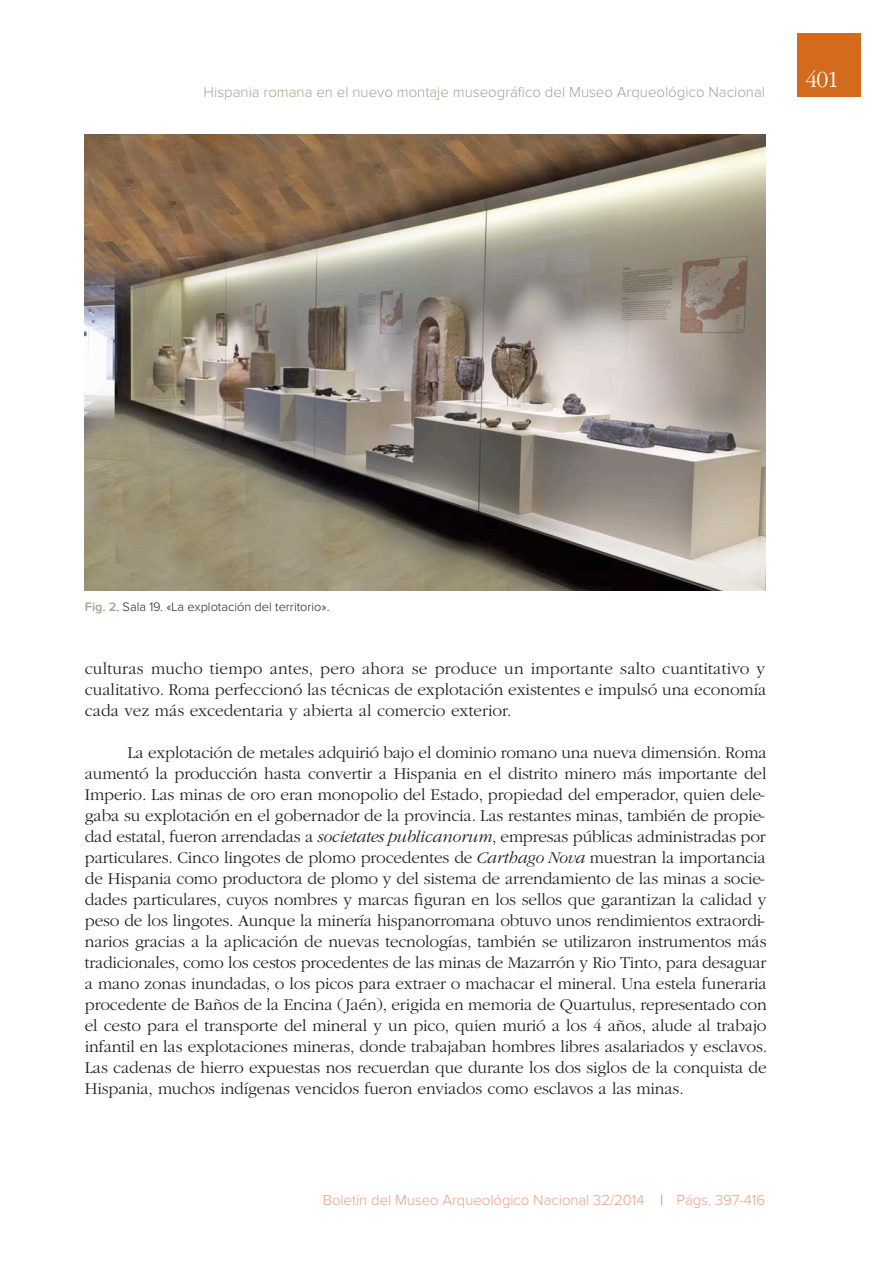
<style>
.page{position:relative;width:893px;height:1263px;background:#fff}
.page>*{position:absolute;margin:0;border:0;box-sizing:border-box;transform-origin:0 0}
.t1{font:300 24px "ITC Garamond Std";color:#fff}
.t2{font:300 17.25px/21px "ITC Garamond Std";letter-spacing:-.01em;color:#232021;text-align:justify}
.t3{font:300 15px "Proxima Nova";color:#a8a38e}
.t4{font:300 15px "Proxima Nova";letter-spacing:-.005em;color:#ec9e84}
.t5{font:300 12.75px "Proxima Nova";color:#232021}
.s1{font-weight:600;color:#a8a38e}
.s2{font-style:italic}
.s3{color:#e05517}
</style>
<div class="page">
<div style="left:797px;top:33px;width:64px;height:64px;background:#d36a1c"></div>
<img style="left:85px;top:134px;width:680px;height:456px">
<p class="t3" style="left:204px;top:85px;width:563px">Hispania romana en el nuevo montaje museográfico del Museo Arqueológico Nacional</p>
<p class="t1" style="left:805px;top:70px;width:35px">401</p>
<p class="t5" style="left:85px;top:601px;width:246px"><span class="s1">Fig. 2</span>. Sala 19. «La explotación del territorio».</p>
<p class="t2" style="left:85px;top:660px;width:683px">culturas mucho tiempo antes, pero ahora se produce un importante salto cuantitativo y cualitativo. Roma perfeccionó las técnicas de explotación existentes e impulsó una economía cada vez más excedentaria y abierta al comercio exterior.</p>
<p class="t2" style="left:85px;top:744px;width:684px;text-align:left;text-indent:43px">La explotación de metales adquirió bajo el dominio romano una nueva dimensión. Roma aumentó la producción hasta convertir a Hispania en el distrito minero más importante del Imperio. Las minas de oro eran monopolio del Estado, propiedad del emperador, quien dele&shy;gaba su explotación en el gobernador de la provincia. Las restantes minas, también de propie&shy;dad estatal, fueron arrendadas a <span class="s2">societates publicanorum</span>, empresas públicas administradas por particulares. Cinco lingotes de plomo procedentes de <span class="s2">Carthago Nova</span> muestran la importancia de Hispania como productora de plomo y del sistema de arrendamiento de las minas a socie&shy;dades particulares, cuyos nombres y marcas figuran en los sellos que garantizan la calidad y peso de los lingotes. Aunque la minería hispanorromana obtuvo unos rendimientos extraordi&shy;narios gracias a la aplicación de nuevas tecnologías, también se utilizaron instrumentos más tradicionales, como los cestos procedentes de las minas de Mazarrón y Rio Tinto, para desaguar a mano zonas inundadas, o los picos para extraer o machacar el mineral. Una estela funeraria procedente de Baños de la Encina (Jaén), erigida en memoria de Quartulus, representado con el cesto para el transporte del mineral y un pico, quien murió a los 4 años, alude al trabajo infantil en las explotaciones mineras, donde trabajaban hombres libres asalariados y esclavos.<br>Las cadenas de hierro expuestas nos recuerdan que durante los dos siglos de la conquista de Hispania, muchos indígenas vencidos fueron enviados como esclavos a las minas.</p>
<p class="t4" style="left:323px;top:1193px;width:444px">Boletín del Museo Arqueológico Nacional 32/2014 <span class="s3">|</span> Págs. 397-416</p>
</div>
